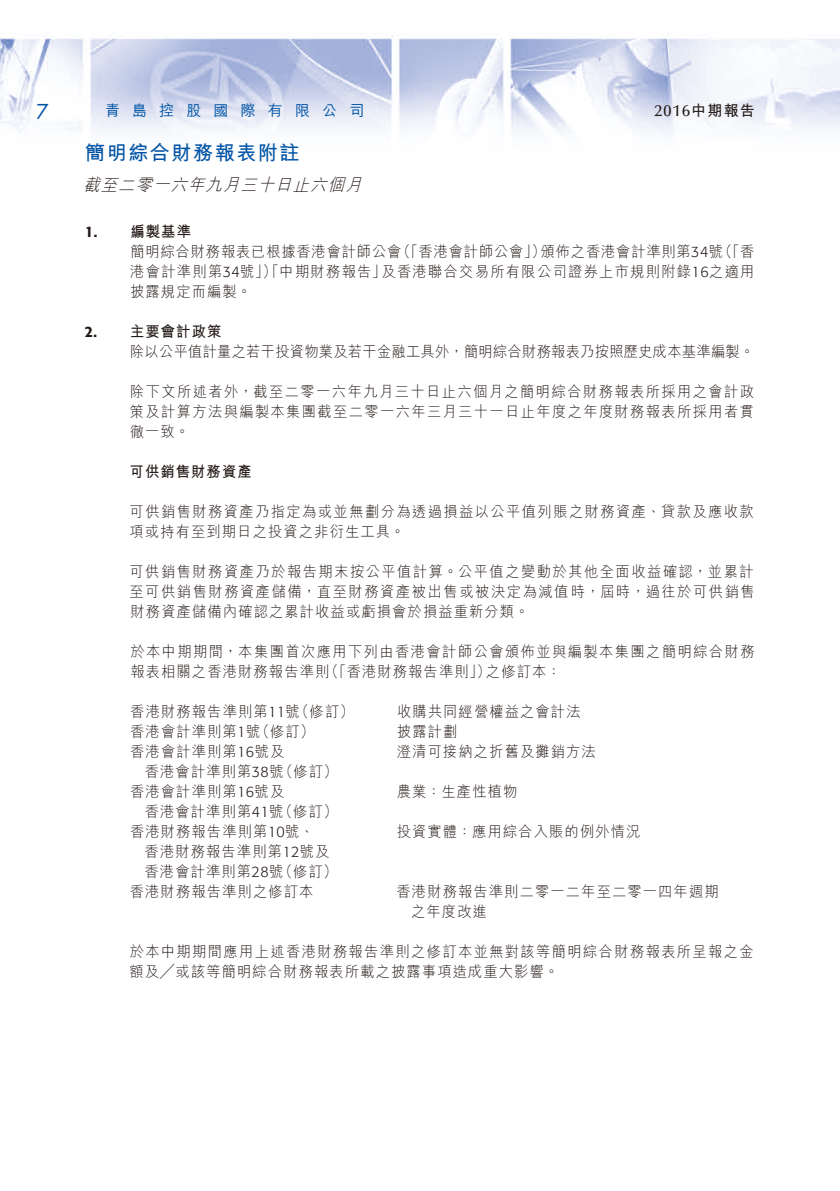
<style>
.page{position:relative;width:840px;height:1191px;background:#fff}
.page>*{position:absolute;margin:0;border:0;box-sizing:border-box;transform-origin:0 0}
.t1{font:700 20px "M Hei HK";letter-spacing:.08em;color:#0053a5}
.t2{font:20px "Futura Std";color:#0053a5}
.t3{font:italic 300 17px "M Hei HK";color:#231916;scale:.95 1}
.t4{font:500 16px "Optima LT Std";color:#231916}
.t5{font:300 15px/20px "M Hei HK";letter-spacing:.08em;color:#231916;scale:.95 1}
.t6{font:300 15px/20px "M Hei HK";letter-spacing:.1em;color:#231916;scale:.95 1}
.t7{font:300 15px "M Hei HK";letter-spacing:.02em;color:#231916;scale:.95 1}
.t8{font:300 15px "M Hei HK";letter-spacing:.06em;color:#231916;scale:.95 1}
.t9{font:700 15px "M Hei HK";letter-spacing:.08em;color:#231916;scale:.95 1}
.t10{font:500 15px "M Hei HK";letter-spacing:.81em;color:#0053a5}
.t11{font:500 15px "Formata";color:#231916;scale:.95 1}
.s1{font-family:"M Hei HK";font-weight:700;font-size:15px}
.s2{font-family:"Formata"}
</style>
<div class="page">
<img style="left:0;top:35px;width:839px;height:99px">
<h1 class="t2" style="left:36px;top:99px;width:14px">7</h1>
<p class="t10" style="left:105px;top:100px;width:261px">青島控股國際有限公司</p>
<h1 class="t1" style="left:85px;top:138px;width:216px">簡明綜合財務報表附註</h1>
<p class="t3" style="left:83px;top:173px;width:300px">截至二零一六年九月三十日止六個月</p>
<p class="t9" style="left:130px;top:221px;width:65px">編製基準</p>
<p class="t11" style="left:85px;top:223px;width:14px">1.</p>
<p class="t4" style="left:654px;top:102px;width:102px">2016<span class="s1">中期報告</span></p>
<p class="t11" style="left:85px;top:323px;width:14px">2.</p>
<p class="t5" style="left:381px;top:241px;width:394px;text-indent:-251px">簡明綜合財務報表已根據香港會計師公會<br>及香港聯合交易所有限公司證券上市規則附錄<span class="s2">16</span>之適用</p>
<p class="t8" style="left:396px;top:241px;width:158px">（「香港會計師公會」）</p>
<p class="t5" style="left:717px;top:241px;width:40px">（「香</p>
<p class="t8" style="left:540px;top:241px;width:193px">頒佈之香港會計準則第<span class="s2">34</span>號</p>
<p class="t5" style="left:130px;top:261px;width:271px">港會計準則第<span class="s2">34</span>號」）「中期財務報告」披露規定而編製。</p>
<p class="t9" style="left:130px;top:321px;width:97px">主要會計政策</p>
<p class="t7" style="left:130px;top:341px;width:658px">除以公平值計量之若干投資物業及若干金融工具外，簡明綜合財務報表乃按照歷史成本基準編製。</p>
<p class="t5" style="left:130px;top:381px;width:658px;text-align:justify">除下文所述者外，截至二零一六年九月三十日止六個月之簡明綜合財務報表所採用之會計政策及計算方法與編製本集團截至二零一六年三月三十一日止年度之年度財務報表所採用者貫徹一致。</p>
<p class="t9" style="left:130px;top:461px;width:130px">可供銷售財務資產</p>
<p class="t6" style="left:129px;top:501px;width:658px">可供銷售財務資產乃指定為或並無劃分為透過損益以公平值列賬之財務資產、貸款及應收款項或持有至到期日之投資之非衍生工具。</p>
<p class="t5" style="left:129px;top:561px;width:659px;text-align:justify">可供銷售財務資產乃於報告期末按公平值計算。公平值之變動於其他全面收益確認，並累計至可供銷售財務資產儲備，直至財務資產被出售或被決定為減值時，屆時，過往於可供銷售財務資產儲備內確認之累計收益或虧損會於損益重新分類。</p>
<p class="t6" style="left:485px;top:641px;width:284px;text-indent:-355px">於本中期期間，本集團首次應用下列由香港會計師公會頒佈並與編製本集團之簡明綜合財務之修訂本：</p>
<p class="t5" style="left:324px;top:661px;width:177px">（「香港財務報告準則」）</p>
<p class="t5" style="left:130px;top:661px;width:211px">報表相關之香港財務報告準則</p>
<p class="t5" style="left:295px;top:701px;width:64px">（修訂）</p>
<p class="t5" style="left:130px;top:701px;width:180px">香港財務報告準則第<span class="s2">11</span>號</p>
<p class="t5" style="left:397px;top:701px;width:195px">收購共同經營權益之會計法</p>
<p class="t5" style="left:255px;top:721px;width:64px">（修訂）</p>
<p class="t5" style="left:130px;top:721px;width:138px">香港會計準則第 號<span class="s2">1</span></p>
<p class="t5" style="left:397px;top:721px;width:65px">披露計劃</p>
<p class="t5" style="left:278px;top:741px;width:64px;text-indent:-148px">香港會計準則第<span class="s2">16</span>號及<br>（修訂(</p>
<p class="t5" style="left:145px;top:761px;width:147px">香港會計準則第<span class="s2">38</span>號</p>
<p class="t5" style="left:397px;top:741px;width:211px">澄清可接納之折舊及攤銷方法</p>
<p class="t5" style="left:278px;top:781px;width:64px;text-indent:-148px">香港會計準則第<span class="s2">16</span>號及<br>（修訂(</p>
<p class="t5" style="left:145px;top:801px;width:147px">香港會計準則第<span class="s2">41</span>號</p>
<p class="t5" style="left:396px;top:781px;width:128px">農業：生產性植物</p>
<p class="t5" style="left:130px;top:821px;width:195px">香港財務報告準則第<span class="s2">10</span>號、</p>
<p class="t5" style="left:144px;top:841px;width:196px">香港財務報告準則第<span class="s2">12</span>號及</p>
<p class="t5" style="left:278px;top:861px;width:64px">（修訂(</p>
<p class="t5" style="left:144px;top:861px;width:147px">香港會計準則第<span class="s2">28</span>號</p>
<p class="t5" style="left:396px;top:821px;width:258px">投資實體：應用綜合入賬的例外情況</p>
<p class="t5" style="left:130px;top:881px;width:195px">香港財務報告準則之修訂本</p>
<p class="t5" style="left:396px;top:881px;width:340px">香港財務報告準則二零一二年至二零一四年週期</p>
<p class="t5" style="left:411px;top:901px;width:81px">之年度改進</p>
<p class="t5" style="left:129px;top:941px;width:658px">於本中期期間應用上述香港財務報告準則之修訂本並無對該等簡明綜合財務報表所呈報之金額及╱或該等簡明綜合財務報表所載之披露事項造成重大影響。</p>
</div>
